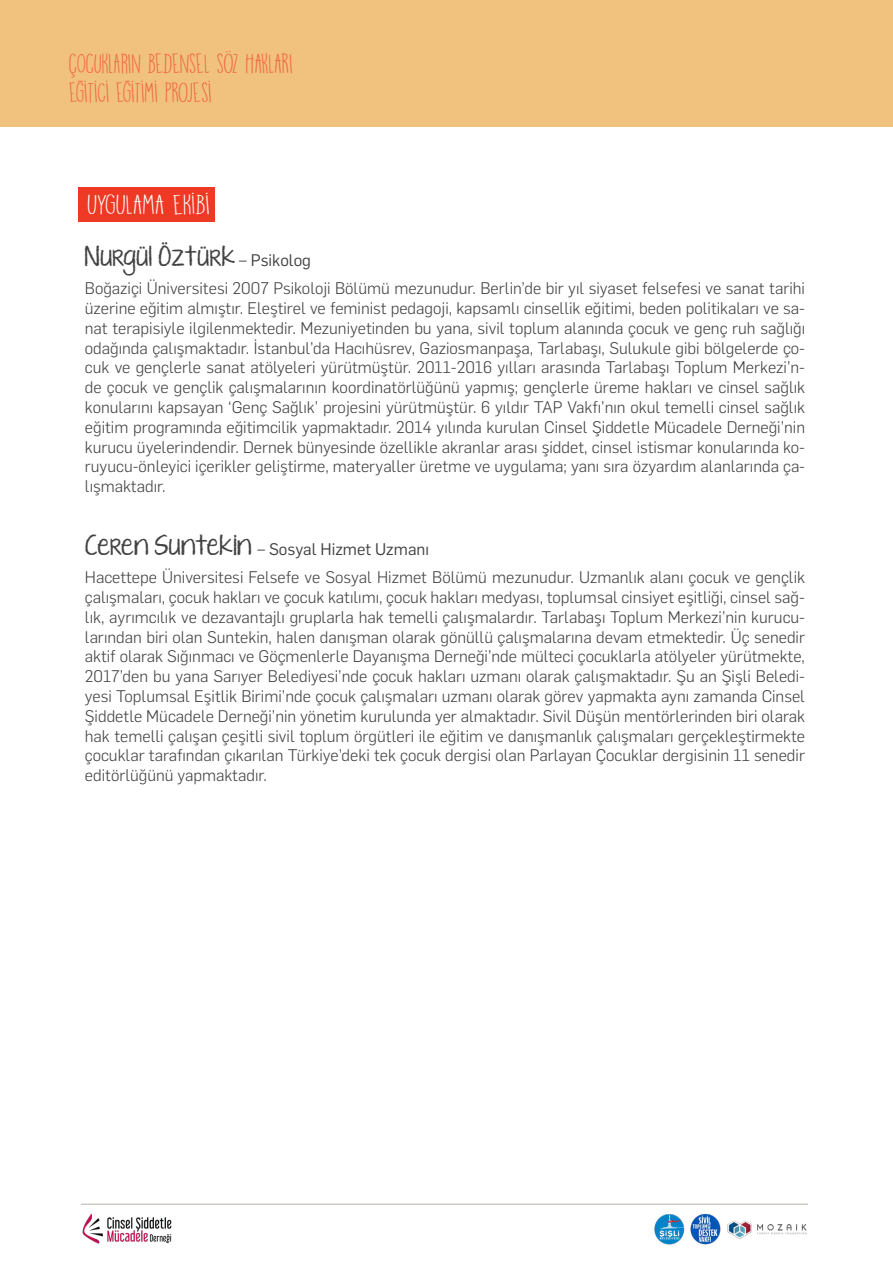
<style>
.page{position:relative;width:893px;height:1263px;background:#fff}
.page>*{position:absolute;margin:0;border:0;box-sizing:border-box;transform-origin:0 0}
.t1{font:23.85px/28.7px "DK Mango Smoothie";color:#f1623e}
.t2{font:23.85px "DK Mango Smoothie";color:#fff;scale:1.24 1}
.t3{font:21px "KG Ten Thousand Reasons";color:#414042}
.t4{font:300 16.5px/19.8px "Flama";color:#414042;text-align:justify}
.s1{font-family:"Flama";font-size:16.5px}
.s2{font-family:"KG Ten Thousand Reasons";font-weight:400;font-size:21px}
.s3{font-weight:400}
</style>
<div class="page">
<hr style="left:81px;top:1204px;width:727px;height:1px;background:#726658">
<div style="left:0;top:0;width:893px;height:126px;background:#f0c27e"></div>
<img style="left:82px;top:1213px;width:90px;height:31px">
<img style="left:654px;top:1213px;width:153px;height:32px">
<div style="left:79px;top:187px;width:136px;height:34px;background:#ee3a25"></div>
<h1 class="t1" style="left:69px;top:50px;width:225px">ÇOCUKLARIN BEDENSEL SÖZ HAKLARI<br>EGITICI EGITIMI PROJESI</h1>
<h1 class="t1" style="left:105px;top:80px;width:4px;rotate:90deg">,</h1>
<h1 class="t1" style="left:151px;top:80px;width:4px;rotate:90deg">,</h1>
<h1 class="t1" style="left:84px;top:58px;width:75px">... ...</h1>
<h1 class="t1" style="left:208px;top:58px;width:4px">.</h1>
<h1 class="t2" style="left:191px;top:170px;width:16px">. .</h1>
<h1 class="t2" style="left:87px;top:190px;width:100px">UYGULAMA EKIBI</h1>
<p class="t3" style="left:85px;top:240px;width:228px">Nurgül Öztürk <span class="s1">– Psikolog</span></p>
<p class="t4" style="left:85px;top:277px;width:722px">Boğaziçi Üniversitesi 2007 Psikoloji Bölümü mezunudur. Berlin’de bir yıl siyaset felsefesi ve sanat tarihi üzerine eğitim almıştır. Eleştirel ve feminist pedagoji, kapsamlı cinsellik eğitimi, beden politikaları ve sa&shy;nat terapisiyle ilgilenmektedir. Mezuniyetinden bu yana, sivil toplum alanında çocuk ve genç ruh sağlığı odağında çalışmaktadır. İstanbul’da Hacıhüsrev, Gaziosmanpaşa, Tarlabaşı, Sulukule gibi bölgelerde ço&shy;cuk ve gençlerle sanat atölyeleri yürütmüştür. 2011-2016 yılları arasında Tarlabaşı Toplum Merkezi’n&shy;de çocuk ve gençlik çalışmalarının koordinatörlüğünü yapmış; gençlerle üreme hakları ve cinsel sağlık konularını kapsayan ‘Genç Sağlık’ projesini yürütmüştür. 6 yıldır TAP Vakfı’nın okul temelli cinsel sağlık eğitim programında eğitimcilik yapmaktadır. 2014 yılında kurulan Cinsel Şiddetle Mücadele Derneği’nin kurucu üyelerindendir. Dernek bünyesinde özellikle akranlar arası şiddet, cinsel istismar konularında ko&shy;ruyucu-önleyici içerikler geliştirme, materyaller üretme ve uygulama; yanı sıra özyardım alanlarında ça&shy;lışmaktadır.</p>
<p class="t4" style="left:85px;top:534px;width:722px;line-height:28.3px"><span class="s2">Ceren Suntekin</span> <span class="s3">– Sosyal Hizmet Uzmanı<br></span>Hacettepe Üniversitesi Felsefe ve Sosyal Hizmet Bölümü mezunudur. Uzmanlık alanı çocuk ve gençlik</p>
<p class="t4" style="left:85px;top:586px;width:722px">çalışmaları, çocuk hakları ve çocuk katılımı, çocuk hakları medyası, toplumsal cinsiyet eşitliği, cinsel sağ&shy;lık, ayrımcılık ve dezavantajlı gruplarla hak temelli çalışmalardır. Tarlabaşı Toplum Merkezi’nin kurucu&shy;larından biri olan Suntekin, halen danışman olarak gönüllü çalışmalarına devam etmektedir. Üç senedir aktif olarak Sığınmacı ve Göçmenlerle Dayanışma Derneği’nde mülteci çocuklarla atölyeler yürütmekte, 2017’den bu yana Sarıyer Belediyesi’nde çocuk hakları uzmanı olarak çalışmaktadır. Şu an Şişli Beledi&shy;yesi Toplumsal Eşitlik Birimi’nde çocuk çalışmaları uzmanı olarak görev yapmakta aynı zamanda Cinsel Şiddetle Mücadele Derneği’nin yönetim kurulunda yer almaktadır. Sivil Düşün mentörlerinden biri olarak hak temelli çalışan çeşitli sivil toplum örgütleri ile eğitim ve danışmanlık çalışmaları gerçekleştirmekte çocuklar tarafından çıkarılan Türkiye’deki tek çocuk dergisi olan Parlayan Çocuklar dergisinin 11 senedir editörlüğünü yapmaktadır.</p>
</div>
